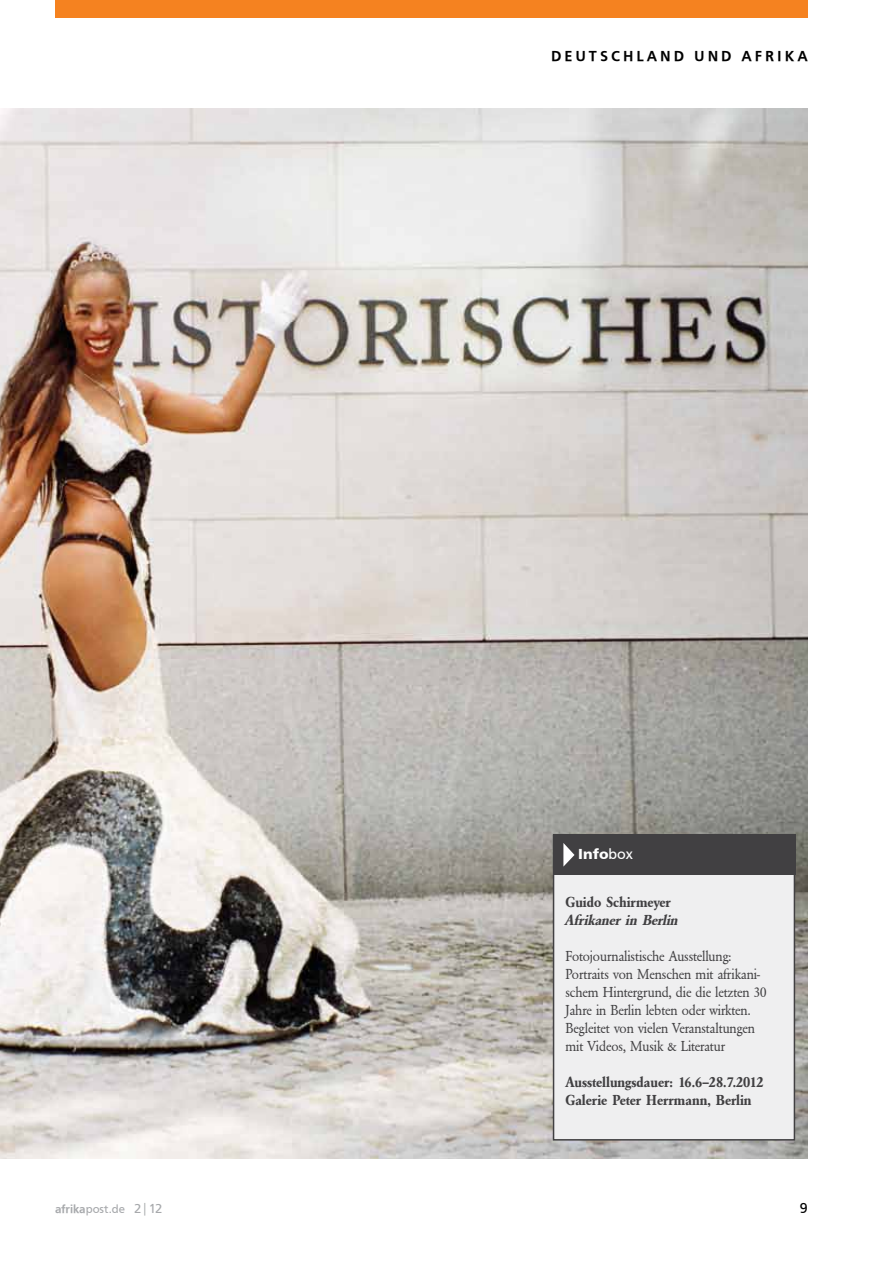
<style>
.page{position:relative;width:893px;height:1263px;background:#fff}
.page>*{position:absolute;margin:0;border:0;box-sizing:border-box;transform-origin:0 0}
.t1{font:15px/18px "URW Garamond T Regu Narr";color:#414042}
.t2{font:15px/18px "URW Garamond T Bold Narr";color:#414042}
.t3{font:500 15px "Front Page";letter-spacing:.2em;color:#000}
.t4{font:15px "URW Garamond T Bold Narr Obli";color:#414042}
.t5{font:800 15px "Front Page";color:#fff}
.t6{font:15px "Front Page";color:#000}
.t7{font:12px "Front Page";color:#a7a9ac}
.s1{font-weight:400}
.s2{font-weight:500}
.s3{font-size:13.5px}
.s4{font-weight:300;font-size:15px}
</style>
<div class="page">
<div style="left:55px;top:0;width:753px;height:17px;background:#f58220"></div>
<img style="left:0;top:108px;width:808px;height:1050px">
<div style="left:553px;top:834px;width:242px;height:306px;background:#efeff0;border:2px solid #414042"></div>
<div style="left:553px;top:834px;width:242px;height:41px;background:#414042"></div>
<svg style="left:563px;top:843px;width:11px;height:24px"></svg>
<p class="t3" style="left:551px;top:47px;width:256px">DEUTSCHLA ND UND AF RIKA</p>
<p class="t5" style="left:578px;top:845px;width:56px">Info<span class="s1">box</span></p>
<p class="t2" style="left:566px;top:893px;width:107px">Guido Schirmeyer</p>
<p class="t4" style="left:566px;top:911px;width:115px">Afrikaner in Berlin</p>
<p class="t1" style="left:566px;top:946px;width:202px">Fotojournalistische Ausstellung:<br>Portraits von Menschen mit afrikani&shy;schem Hintergrund, die die letzten 30<br>Jahre in Berlin lebten oder wirkten.<br>Begleitet von vielen Veranstaltungen mit Videos, Musik &amp; Literatur</p>
<p class="t2" style="left:566px;top:1073px;width:200px">Ausstellungsdauer: 16.6–28.7.2012<br>Galerie Peter Herrmann, Berlin</p>
<p class="t7" style="left:55px;top:1202px;width:109px"><span class="s2">AFRIKA</span>post.de <span class="s3">2</span><span class="s4">|</span><span class="s3">12</span></p>
<p class="t6" style="left:800px;top:1199px;width:10px">9</p>
</div>
